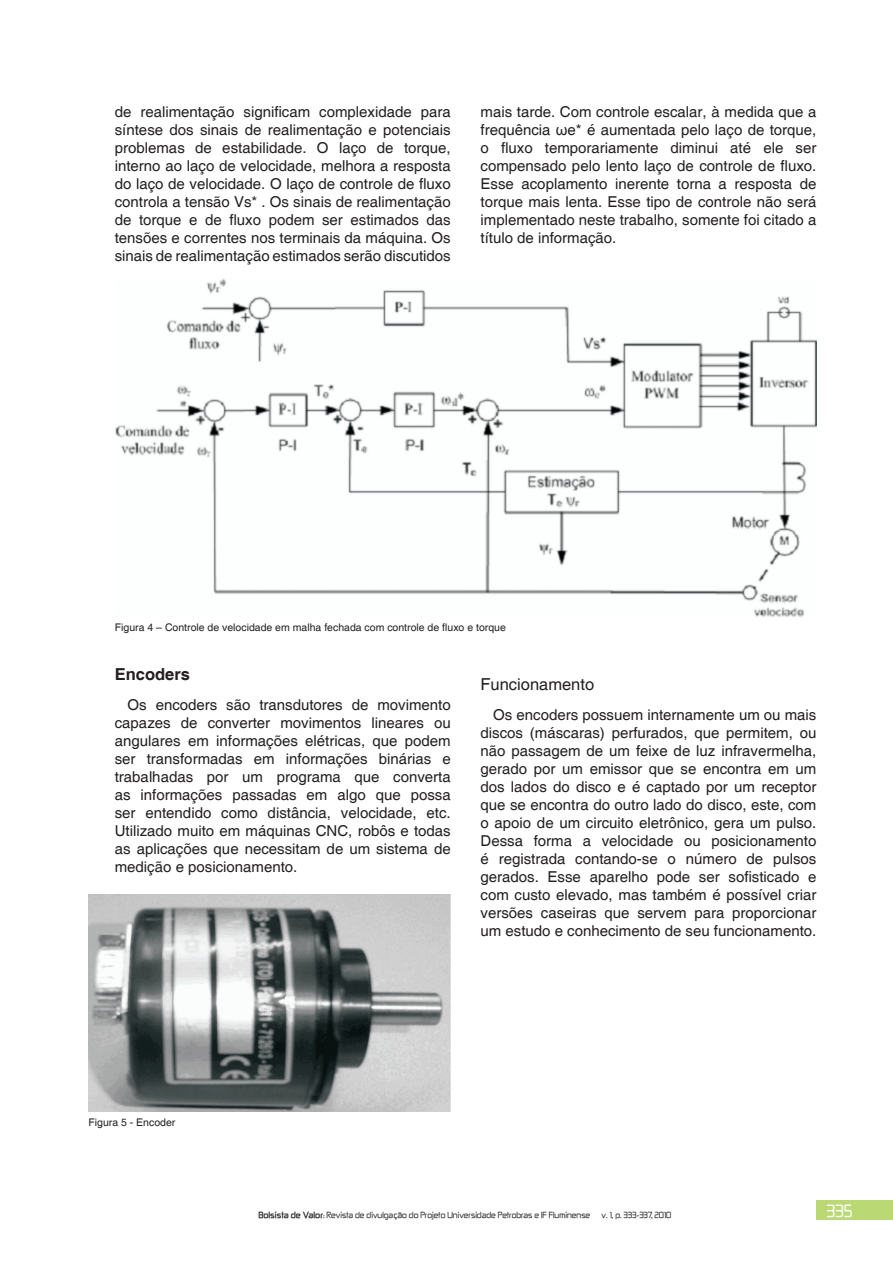
<style>
.page{position:relative;width:893px;height:1263px;background:#fff}
.page>*{position:absolute;margin:0;border:0;box-sizing:border-box;transform-origin:0 0}
.subtitulo_2{font:16.5px "Helvetica";color:#231f20}
.subtitulo{font:700 16.5px "Helvetica";color:#231f20}
.texto{font:15px/18px "Helvetica";color:#231f20;text-align:justify}
.t1{font:15px "Zekton";color:#fff}
.figura{font:10.5px "Helvetica";color:#231f20}
.t2{font:7.5px "Zekton";color:#231f20}
.t3{font:7.5px "Zekton";letter-spacing:-.03em;color:#231f20}
.s1{font-family:"Arial"}
.s2{font-weight:700}
</style>
<div class="page">
<div style="left:816px;top:1200px;width:77px;height:19px;background:#bad874"></div>
<img style="left:115px;top:279px;width:701px;height:338px">
<img style="left:88px;top:894px;width:363px;height:217px">
<p class="texto" style="left:115px;top:104px;width:337px">de realimentação significam complexidade para síntese dos sinais de realimentação e potenciais problemas de estabilidade. O laço de torque, interno ao laço de velocidade, melhora a resposta do laço de velocidade. O laço de controle de fluxo controla a tensão Vs* . Os sinais de realimentação de torque e de fluxo podem ser estimados das tensões e correntes nos terminais da máquina. Os sinais de realimentação estimados serão discutidos</p>
<p class="texto" style="left:480px;top:104px;width:337px">mais tarde. Com controle escalar, à medida que a frequência <span class="s1">ω</span>e* é aumentada pelo laço de torque, o fluxo temporariamente diminui até ele ser compensado pelo lento laço de controle de fluxo.<br>Esse acoplamento inerente torna a resposta de torque mais lenta. Esse tipo de controle não será implementado neste trabalho, somente foi citado a título de informação.</p>
<p class="figura" style="left:115px;top:622px;width:393px">Figura 4 – Controle de velocidade em malha fechada com controle de fluxo e torque</p>
<p class="subtitulo" style="left:115px;top:664px;width:77px">Encoders</p>
<p class="texto" style="left:115px;top:697px;width:337px;text-indent:13px">Os encoders são transdutores de movimento capazes de converter movimentos lineares ou angulares em informações elétricas, que podem ser transformadas em informações binárias e trabalhadas por um programa que converta as informações passadas em algo que possa ser entendido como distância, velocidade, etc.<br>Utilizado muito em máquinas CNC, robôs e todas as aplicações que necessitam de um sistema de medição e posicionamento.</p>
<p class="subtitulo_2" style="left:480px;top:674px;width:115px">Funcionamento</p>
<p class="texto" style="left:480px;top:707px;width:337px;text-indent:13px">Os encoders possuem internamente um ou mais discos (máscaras) perfurados, que permitem, ou não passagem de um feixe de luz infravermelha, gerado por um emissor que se encontra em um dos lados do disco e é captado por um receptor que se encontra do outro lado do disco, este, com o apoio de um circuito eletrônico, gera um pulso.<br>Dessa forma a velocidade ou posicionamento é registrada contando-se o número de pulsos gerados. Esse aparelho pode ser sofisticado e com custo elevado, mas também é possível criar versões caseiras que servem para proporcionar um estudo e conhecimento de seu funcionamento.</p>
<p class="figura" style="left:88px;top:1116px;width:88px">Figura 5 - Encoder</p>
<p class="t2" style="left:258px;top:1210px;width:333px"><span class="s2">Bolsista de Valor</span>: Revista de divulgação do Projeto Universidade Petrobras e IF Fluminense</p>
<p class="t3" style="left:602px;top:1210px;width:71px">v. 1, p. 333-337, 2010</p>
<p class="t1" style="left:827px;top:1200px;width:28px">335</p>
</div>
